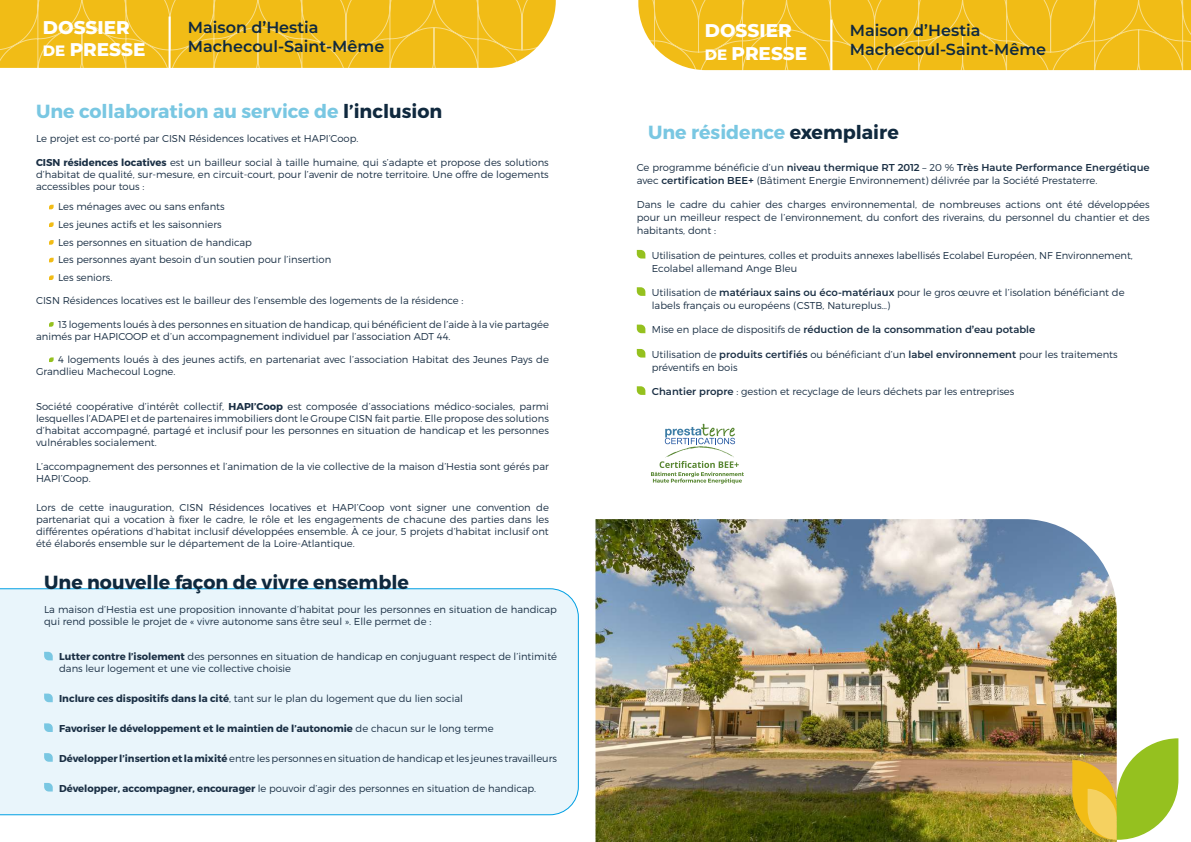
<style>
.page{position:relative;width:1191px;height:842px;background:#fff}
.page>*{position:absolute;margin:0;border:0;box-sizing:border-box;transform-origin:0 0}
.t1{font:700 19px "Montserrat";color:#79c7e2}
.t2{font:700 19px "Montserrat";color:#10293e}
.t3{font:800 18.4px/22.1px "Montserrat";color:#fff}
.t4{font:600 16px/19.2px "Montserrat";color:#10293e}
.t5{font:300 10px/12px "Montserrat";color:#1a2f44}
.t6{font:700 10px "Montserrat";color:#1a2f44}
.t7{font:600 10px "Montserrat";color:#1a2f44}
.s1{font-size:15px}
.s2{color:#10293e}
.s3{font-weight:700}
.s4{font-weight:600}
.s5{font-weight:300}
</style>
<div class="page">
<div style="left:0;top:588px;width:579px;height:228px;background:#e9f5fb"></div>
<svg style="left:0;top:0;width:556px;height:68px;background:#f1bf23"></svg>
<hr style="left:169px;top:17px;width:2px;height:51px;background:#fff">
<svg style="left:49px;top:205px;width:5px;height:4px"></svg>
<svg style="left:49px;top:222px;width:5px;height:5px"></svg>
<svg style="left:49px;top:240px;width:5px;height:5px"></svg>
<svg style="left:49px;top:258px;width:5px;height:4px"></svg>
<svg style="left:49px;top:275px;width:5px;height:5px"></svg>
<svg style="left:49px;top:322px;width:5px;height:5px"></svg>
<svg style="left:49px;top:357px;width:5px;height:5px"></svg>
<svg style="left:637px;top:250px;width:8px;height:8px"></svg>
<svg style="left:637px;top:287px;width:8px;height:9px"></svg>
<svg style="left:637px;top:325px;width:8px;height:8px"></svg>
<svg style="left:637px;top:349px;width:8px;height:9px"></svg>
<svg style="left:637px;top:386px;width:8px;height:9px"></svg>
<img style="left:595px;top:519px;width:521px;height:323px">
<svg style="left:1072px;top:738px;width:106px;height:102px;background:#babd4a"></svg>
<svg style="left:651px;top:424px;width:93px;height:60px"></svg>
<svg style="left:638px;top:0;width:553px;height:71px;background:#f1c026"></svg>
<hr style="left:830px;top:20px;width:2px;height:51px;background:#fff">
<svg style="left:44px;top:652px;width:9px;height:8px"></svg>
<svg style="left:44px;top:694px;width:9px;height:8px"></svg>
<svg style="left:44px;top:723px;width:9px;height:9px"></svg>
<svg style="left:44px;top:753px;width:9px;height:9px"></svg>
<svg style="left:44px;top:783px;width:9px;height:8px"></svg>
<h2 class="t3" style="left:43px;top:16px;width:104px">DOSSIER<br><span class="s1">DE</span> PRESSE</h2>
<h3 class="t4" style="left:188px;top:17px;width:198px">Maison d’Hestia<br>Machecoul-Saint-Même</h3>
<h2 class="t3" style="left:705px;top:19px;width:104px">DOSSIER<br><span class="s1">DE</span> PRESSE</h2>
<h3 class="t4" style="left:849px;top:20px;width:198px">Maison d’Hestia<br>Machecoul-Saint-Même</h3>
<h1 class="t1" style="left:36px;top:99px;width:408px">Une collaboration au service de <span class="s2">l’inclusion</span></h1>
<p class="t5" style="left:36px;top:133px;width:324px">Le projet est co-porté par CISN Résidences locatives et HAPI’Coop.</p>
<h1 class="t1" style="left:648px;top:120px;width:252px">Une résidence <span class="s2">exemplaire</span></h1>
<p class="t5" style="left:36px;top:156px;width:514px;text-align:justify"><span class="s3">CISN résidences locatives</span> est un bailleur social à taille humaine, qui s’adapte et propose des solutions d’habitat de qualité, sur-mesure, en circuit-court, pour l’avenir de notre territoire. Une offre de logements accessibles pour tous :</p>
<p class="t5" style="left:58px;top:198px;width:275px;line-height:17.7px">Les ménages avec ou sans enfants<br>Les jeunes actifs et les saisonniers<br>Les personnes en situation de handicap<br>Les personnes ayant besoin d’un soutien pour l’insertion Les seniors.</p>
<p class="t5" style="left:36px;top:295px;width:429px">CISN Résidences locatives est le bailleur des l’ensemble des logements de la résidence :</p>
<p class="t5" style="left:36px;top:318px;width:514px;text-indent:22px">13 logements loués à des personnes en situation de handicap, qui bénéficient de l’aide à la vie partagée animés par HAPICOOP et d’un accompagnement individuel par l’association ADT 44.</p>
<p class="t5" style="left:36px;top:353px;width:514px;text-indent:22px">4 logements loués à des jeunes actifs, en partenariat avec l’association Habitat des Jeunes Pays de<br>Grandlieu Machecoul Logne.</p>
<p class="t5" style="left:36px;top:400px;width:514px;text-align:justify">Société coopérative d’intérêt collectif, <span class="s3">HAPI’Coop</span> est composée d’associations médico-sociales, parmi lesquelles l’ADAPEI et de partenaires immobiliers dont le Groupe CISN fait partie. Elle propose des solutions d’habitat accompagné, partagé et inclusif pour les personnes en situation de handicap et les personnes vulnérables socialement.</p>
<p class="t5" style="left:36px;top:460px;width:514px">L’accompagnement des personnes et l’animation de la vie collective de la maison d’Hestia sont gérés par<br>HAPI’Coop.</p>
<p class="t5" style="left:36px;top:501px;width:514px;text-align:justify">Lors de cette inauguration, CISN Résidences locatives et HAPI’Coop vont signer une convention de partenariat qui a vocation à fixer le cadre, le rôle et les engagements de chacune des parties dans les différentes opérations d’habitat inclusif développées ensemble. À ce jour, 5 projets d’habitat inclusif ont été élaborés ensemble sur le département de la Loire-Atlantique.</p>
<p class="t5" style="left:637px;top:161px;width:514px;line-height:13px">Ce programme bénéficie d’un <span class="s4">niveau thermique RT 2012</span> – 20 % <span class="s4">Très Haute Performance Energétique </span>avec <span class="s4">certification BEE+</span> (Bâtiment Energie Environnement) délivrée par la Société Prestaterre.</p>
<p class="t5" style="left:637px;top:198px;width:514px;line-height:13px;text-align:justify">Dans le cadre du cahier des charges environnemental, de nombreuses actions ont été développées pour un meilleur respect de l’environnement, du confort des riverains, du personnel du chantier et des habitants, dont :</p>
<p class="t5" style="left:652px;top:248px;width:482px;line-height:13px">Utilisation de peintures, colles et produits annexes labellisés Ecolabel Européen, NF Environnement,<br>Ecolabel allemand Ange Bleu</p>
<p class="t5" style="left:652px;top:286px;width:474px;line-height:13px">Utilisation de <span class="s4">matériaux sains ou éco-matériaux</span> pour le gros œuvre et l’isolation bénéficiant de labels français ou européens (CSTB, Natureplus…)</p>
<p class="t7" style="left:652px;top:323px;width:385px"><span class="s5">Mise en place de dispositifs de</span> réduction de la consommation d’eau potable</p>
<p class="t5" style="left:652px;top:347px;width:467px;line-height:13px">Utilisation de <span class="s4">produits certifiés</span> ou bénéficiant d’un <span class="s4">label environnement</span> pour les traitements préventifs en bois</p>
<p class="t5" style="left:652px;top:385px;width:364px"><span class="s4">Chantier propre</span> : gestion et recyclage de leurs déchets par les entreprises</p>
<h1 class="t2" style="left:44px;top:570px;width:366px">Une nouvelle façon de vivre ensemble</h1>
<p class="t5" style="left:44px;top:603px;width:514px">La maison d’Hestia est une proposition innovante d’habitat pour les personnes en situation de handicap qui rend possible le projet de « vivre autonome sans être seul ». Elle permet de :</p>
<p class="t5" style="left:59px;top:651px;width:499px"><span class="s3">Lutter contre l’isolement</span> des personnes en situation de handicap en conjuguant respect de l’intimité dans leur logement et une vie collective choisie</p>
<p class="t5" style="left:59px;top:692px;width:405px"><span class="s3">Inclure ces dispositifs dans la cité</span>, tant sur le plan du logement que du lien social</p>
<p class="t6" style="left:59px;top:722px;width:436px">Favoriser le développement et le maintien de l’autonomie <span class="s5">de chacun sur le long terme</span></p>
<p class="t5" style="left:59px;top:752px;width:499px"><span class="s3">Développer l’insertion et la mixité</span> entre les personnes en situation de handicap et les jeunes travailleurs</p>
<p class="t5" style="left:59px;top:782px;width:478px"><span class="s3">Développer, accompagner, encourager</span> le pouvoir d’agir des personnes en situation de handicap.</p>
</div>
